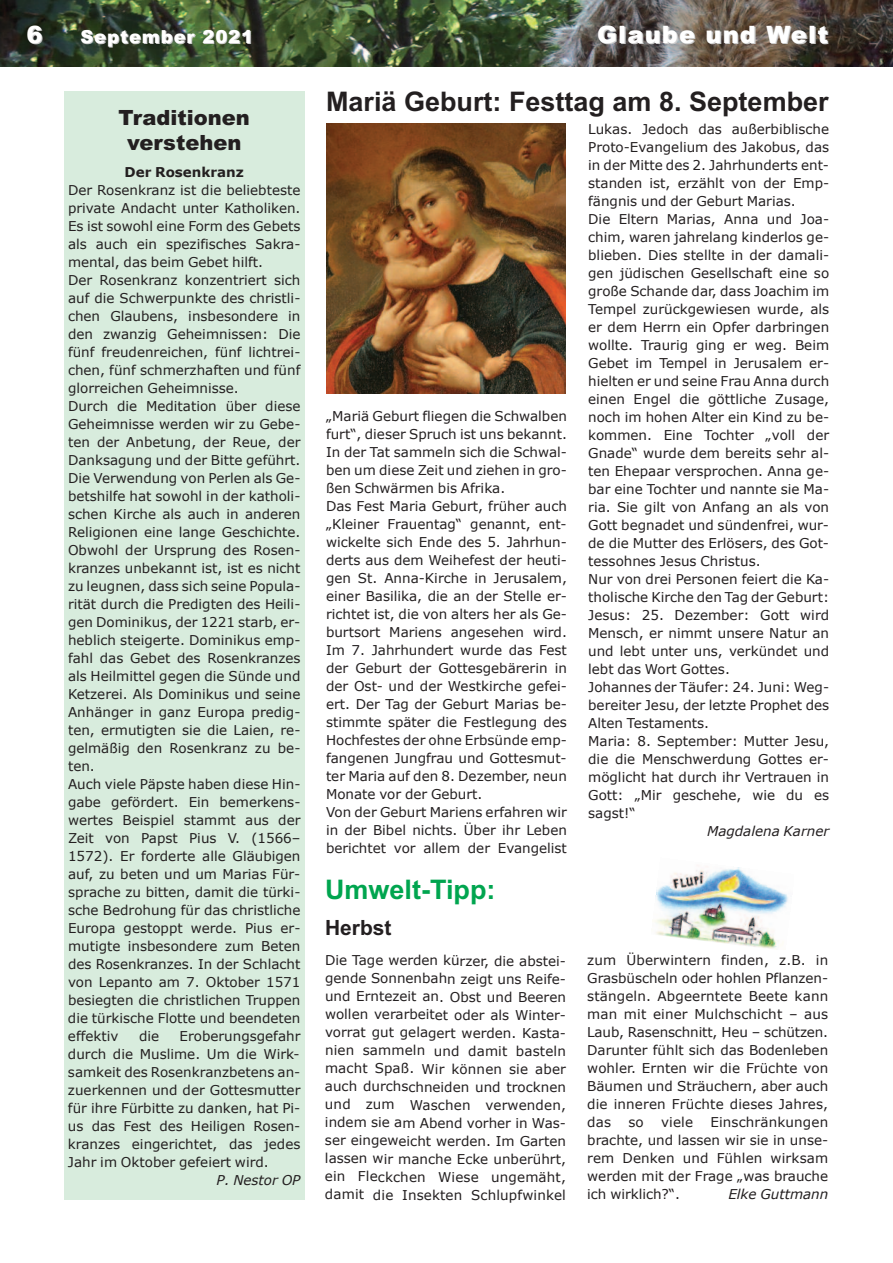
<style>
.page{position:relative;width:893px;height:1263px;background:#fff}
.page>*{position:absolute;margin:0;border:0;box-sizing:border-box;transform-origin:0 0}
.t1{font:700 27px "Arial";color:#231f20}
.t2{font:700 27px "Arial";color:#00a54f}
.t3{font:900 24px "Arial";letter-spacing:.05em;color:#fff}
.t4{font:900 21px/25.2px "Arial";color:#231f20;text-align:center}
.t5{font:700 21px "Arial";color:#231f20}
.t6{font:900 18px "Arial";letter-spacing:.05em;color:#fff}
.t7{font:13.5px/18px "Verdana";color:#231f20;text-align:justify}
.t8{font:italic 13.5px "Verdana";color:#231f20}
.t9{font:700 13.5px "Verdana";color:#231f20}
</style>
<div class="page">
<img style="left:0;top:0;width:893px;height:66px">
<img style="left:654px;top:867px;width:134px;height:83px">
<img style="left:326px;top:123px;width:240px;height:271px">
<div style="left:64px;top:91px;width:241px;height:1108px;background:#d8ecdd"></div>
<h2 class="t3" style="left:26px;top:20px;width:18px">6</h2>
<h3 class="t6" style="left:80px;top:26px;width:174px">September 2021</h3>
<h2 class="t3" style="left:597px;top:20px;width:232px">Glaube und Welt</h2>
<h3 class="t4" style="left:119px;top:105px;width:133px">Traditionen verstehen</h3>
<p class="t9" style="left:125px;top:163px;width:121px">Der Rosenkranz</p>
<p class="t7" style="left:68px;top:180px;width:234px;text-align:left">Der Rosenkranz ist die beliebteste private Andacht unter Katholiken.<br>Es ist sowohl eine Form des Gebets als auch ein spezifisches Sakra&shy;mental, das beim Gebet hilft.<br>Der Rosenkranz konzentriert sich auf die Schwerpunkte des christli&shy;chen Glaubens, insbesondere in den zwanzig Geheimnissen: Die fünf freudenreichen, fünf lichtrei&shy;chen, fünf schmerzhaften und fünf glorreichen Geheimnisse.<br>Durch die Meditation über diese<br>Geheimnisse werden wir zu Gebe&shy;ten der Anbetung, der Reue, der<br>Danksagung und der Bitte geführt.<br>Die Verwendung von Perlen als Ge&shy;betshilfe hat sowohl in der katholi&shy;schen Kirche als auch in anderen<br>Religionen eine lange Geschichte.<br>Obwohl der Ursprung des Rosen&shy;kranzes unbekannt ist, ist es nicht zu leugnen, dass sich seine Popula&shy;rität durch die Predigten des Heili&shy;gen Dominikus, der 1221 starb, er&shy;heblich steigerte. Dominikus emp&shy;fahl das Gebet des Rosenkranzes als Heilmittel gegen die Sünde und<br>Ketzerei. Als Dominikus und seine<br>Anhänger in ganz Europa predig&shy;ten, ermutigten sie die Laien, re&shy;gelmäßig den Rosenkranz zu be&shy;ten.<br>Auch viele Päpste haben diese Hin&shy;gabe gefördert. Ein bemerkens&shy;wertes Beispiel stammt aus der<br>Zeit von Papst Pius V. (1566–<br>1572). Er forderte alle Gläubigen auf, zu beten und um Marias Für&shy;sprache zu bitten, damit die türki&shy;sche Bedrohung für das christliche<br>Europa gestoppt werde. Pius er&shy;mutigte insbesondere zum Beten des Rosenkranzes. In der Schlacht von Lepanto am 7. Oktober 1571 besiegten die christlichen Truppen die türkische Flotte und beendeten effektiv</p>
<p class="t7" style="left:68px;top:1026px;width:234px;text-indent:112px">Eroberungsgefahr durch die Muslime. Um die Wirk&shy;samkeit des Rosenkranzbetens an&shy;zuerkennen und der Gottesmutter für ihre Fürbitte zu danken, hat Pi&shy;us das Fest des Heiligen Rosen&shy;kranzes eingerichtet, das jedes Jahr im Oktober gefeiert wird.</p>
<p class="t8" style="left:217px;top:1171px;width:85px">P. Nestor OP</p>
<p class="t7" style="left:139px;top:1026px;width:22px">die</p>
<h1 class="t1" style="left:326px;top:86px;width:504px">Mariä Geburt: Festtag am 8. September</h1>
<p class="t7" style="left:588px;top:119px;width:242px;text-align:left">Lukas. Jedoch das außerbiblische<br>Proto-Evangelium des Jakobus, das in der Mitte des 2. Jahrhunderts ent&shy;standen ist, erzählt von der Emp&shy;fängnis und der Geburt Marias.<br>Die Eltern Marias, Anna und Joa&shy;chim, waren jahrelang kinderlos ge&shy;blieben. Dies stellte in der damali&shy;gen jüdischen Gesellschaft eine so große Schande dar, dass Joachim im<br>Tempel zurückgewiesen wurde, als er dem Herrn ein Opfer darbringen wollte. Traurig ging er weg. Beim<br>Gebet im Tempel in Jerusalem er&shy;hielten er und seine Frau Anna durch einen Engel die göttliche Zusage, noch im hohen Alter ein Kind zu be&shy;kommen. Eine Tochter „voll der<br>Gnade“ wurde dem bereits sehr al&shy;ten Ehepaar versprochen. Anna ge&shy;bar eine Tochter und nannte sie Ma&shy;ria. Sie gilt von Anfang an als von<br>Gott begnadet und sündenfrei, wur&shy;de die Mutter des Erlösers, des Got&shy;tessohnes Jesus Christus.<br>Nur von drei Personen feiert die Ka&shy;tholische Kirche den Tag der Geburt:<br>Jesus: 25. Dezember: Gott wird<br>Mensch, er nimmt unsere Natur an und lebt unter uns, verkündet und lebt das Wort Gottes.<br>Johannes der Täufer: 24. Juni: Weg&shy;bereiter Jesu, der letzte Prophet des<br>Alten Testaments.<br>Maria: 8. September: Mutter Jesu, die die Menschwerdung Gottes er&shy;möglicht hat durch ihr Vertrauen in<br>Gott: „Mir geschehe, wie du es sagst!“</p>
<p class="t8" style="left:707px;top:822px;width:124px">Magdalena Karner</p>
<p class="t7" style="left:326px;top:407px;width:242px;text-align:left">„Mariä Geburt fliegen die Schwalben furt“, dieser Spruch ist uns bekannt.<br>In der Tat sammeln sich die Schwal&shy;ben um diese Zeit und ziehen in gro&shy;ßen Schwärmen bis Afrika.<br>Das Fest Maria Geburt, früher auch „Kleiner Frauentag“ genannt, ent&shy;wickelte sich Ende des 5. Jahrhun&shy;derts aus dem Weihefest der heuti&shy;gen St. Anna-Kirche in Jerusalem, einer Basilika, die an der Stelle er&shy;richtet ist, die von alters her als Ge&shy;burtsort Mariens angesehen wird.<br>Im 7. Jahrhundert wurde das Fest der Geburt der Gottesgebärerin in der Ost- und der Westkirche gefei&shy;ert. Der Tag der Geburt Marias be&shy;stimmte später die Festlegung des Hochfestes der ohne Erbsünde emp&shy;fangenen Jungfrau und Gottesmut&shy;ter Maria auf den 8. Dezember, neun Monate vor der Geburt.<br>Von der Geburt Mariens erfahren wir in der Bibel nichts. Über ihr Leben berichtet vor allem der Evangelist</p>
<h1 class="t2" style="left:325px;top:874px;width:172px">Umwelt-Tipp:</h1>
<h3 class="t5" style="left:325px;top:915px;width:68px">Herbst</h3>
<p class="t7" style="left:325px;top:951px;width:243px">Die Tage werden kürzer, die abstei&shy;gende Sonnenbahn zeigt uns Reife&shy;und Erntezeit an. Obst und Beeren wollen verarbeitet oder als Winter&shy;vorrat gut gelagert werden. Kasta&shy;nien sammeln und damit basteln macht Spaß. Wir können sie aber auch durchschneiden und trocknen und zum Waschen verwenden, indem sie am Abend vorher in Was&shy;ser eingeweicht werden. Im Garten lassen wir manche Ecke unberührt, ein Fleckchen Wiese ungemäht, damit die Insekten Schlupfwinkel</p>
<p class="t7" style="left:587px;top:951px;width:242px">zum Überwintern finden, z.B. in Grasbüscheln oder hohlen Pflanzen&shy;stängeln. Abgeerntete Beete kann man mit einer Mulchschicht – aus Laub, Rasenschnitt, Heu – schützen.<br>Darunter fühlt sich das Bodenleben wohler. Ernten wir die Früchte von Bäumen und Sträuchern, aber auch die inneren Früchte dieses Jahres, das</p>
<p class="t7" style="left:587px;top:1113px;width:242px;text-indent:123px">Einschränkungen brachte, und lassen wir sie in unse&shy;rem Denken und Fühlen wirksam werden mit der Frage „was brauche ich wirklich?“.</p>
<p class="t7" style="left:628px;top:1113px;width:17px">so</p>
<p class="t7" style="left:661px;top:1113px;width:34px">viele</p>
<p class="t8" style="left:728px;top:1186px;width:101px">Elke Guttmann</p>
</div>
